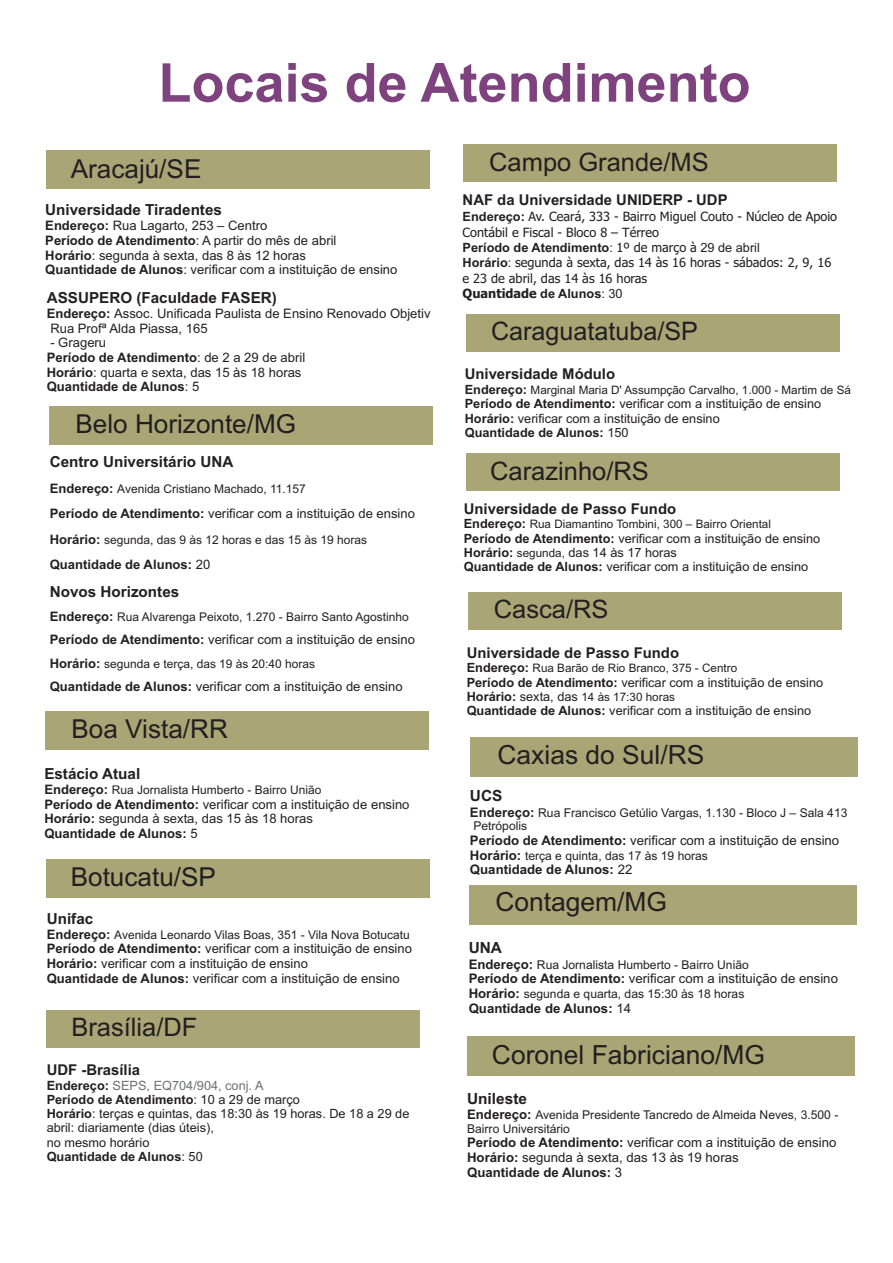
<style>
.page{position:relative;width:893px;height:1263px;background:#fff}
.page>*{position:absolute;margin:0;border:0;box-sizing:border-box;transform-origin:0 0}
.t1{font:700 54px "Arial";color:#7e437e}
.t2{font:26.4px "Arial";color:#231f20}
.t3{font:26.1px "Arial";color:#231f20}
.t4{font:25.5px "Arial";color:#231f20}
.t5{font:700 15.45px "Arial";color:#231f20}
.t6{font:700 15.3px "Arial";color:#231f20}
.t7{font:700 14.85px "Arial";color:#231f20}
.t8{font:13.2px/14.7px "Arial";color:#231f20}
.t9{font:700 13.2px "Arial";color:#231f20}
.t10{font:13.05px/14.5px "Arial";color:#231f20}
.t11{font:700 13.05px "Arial";color:#231f20}
.t12{font:12.75px/14.2px "Arial";color:#231f20}
.t13{font:12.75px/15.5px "Tahoma";color:#231f20}
.t14{font:700 12.75px "Arial";color:#231f20}
.t15{font:12.15px/13.8px "Arial";color:#231f20}
.t16{font:12px "Arial";color:#231f20}
.t17{font:11.7px "Arial";color:#231f20}
.s1{font-weight:700}
.s2{font-weight:700;font-size:13.05px}
.s3{font-weight:400}
.s4{color:#6f7073}
.s5{font-family:"Arial";font-weight:700}
.s6{font-family:"Tahoma";font-weight:400}
.s7{font-family:"Arial"}
.s8{font-weight:700;font-size:12.75px}
.s9{font-size:11.7px}
.s10{font-size:12.75px}
.s11{font-weight:700;font-size:13.2px}
</style>
<div class="page">
<div style="left:46px;top:151px;width:383px;height:38px;background:#a9a575"></div>
<div style="left:50px;top:407px;width:383px;height:38px;background:#a9a575"></div>
<div style="left:46px;top:711px;width:383px;height:39px;background:#a9a575"></div>
<div style="left:46px;top:859px;width:383px;height:38px;background:#a9a575"></div>
<div style="left:46px;top:1010px;width:374px;height:37px;background:#a9a575"></div>
<div style="left:463px;top:144px;width:374px;height:38px;background:#a9a575"></div>
<div style="left:466px;top:314px;width:374px;height:38px;background:#a9a575"></div>
<div style="left:466px;top:453px;width:374px;height:38px;background:#a9a575"></div>
<div style="left:468px;top:592px;width:373px;height:38px;background:#a9a575"></div>
<div style="left:470px;top:886px;width:387px;height:39px;background:#a9a575"></div>
<div style="left:470px;top:737px;width:388px;height:39px;background:#a9a575"></div>
<div style="left:467px;top:1036px;width:387px;height:39px;background:#a9a575"></div>
<h1 class="t1" style="left:158px;top:62px;width:594px">Locais de Atendimento</h1>
<h3 class="t3" style="left:71px;top:159px;width:132px">Aracajú/SE</h3>
<p class="t6" style="left:45px;top:204px;width:178px">Universidade Tiradentes</p>
<p class="t10" style="left:45px;top:220px;width:354px"><span class="s1">Endereço:</span> Rua Lagarto, 253 – Centro<br><span class="s1">Período de Atendimento</span>: A partir do mês de abril<br><span class="s1">Horário</span>: segunda à sexta, das 8 às 12 horas<br><span class="s1">Quantidade de Alunos</span>: verificar com a instituição de ensino</p>
<p class="t6" style="left:47px;top:292px;width:232px">ASSUPERO (Faculdade FASER)</p>
<p class="t10" style="left:47px;top:308px;width:385px"><span class="s1">Endereço:</span> Assoc. Unificada Paulista de Ensino Renovado Objetiv<br>Rua Profª Alda Piassa, 165</p>
<p class="t10" style="left:47px;top:337px;width:260px">- Grageru<br><span class="s1">Período de Atendimento</span>: de 2 a 29 de abril<br><span class="s1">Horário</span>: quarta e sexta, das 15 às 18 horas<br><span class="s1">Quantidade de Alunos</span>: 5</p>
<h3 class="t3" style="left:76px;top:414px;width:222px">Belo Horizonte/MG</h3>
<p class="t6" style="left:50px;top:456px;width:185px">Centro Universitário UNA</p>
<p class="t16" style="left:50px;top:484px;width:258px"><span class="s2">Endereço:</span> Avenida Cristiano Machado, 11.157</p>
<p class="t10" style="left:50px;top:507px;width:367px"><span class="s1">Período de Atendimento:</span> verificar com a instituição de ensino</p>
<p class="t16" style="left:50px;top:535px;width:319px"><span class="s2">Horário:</span> segunda, das 9 às 12 horas e das 15 às 19 horas</p>
<p class="t11" style="left:50px;top:560px;width:162px">Quantidade de Alunos: <span class="s3">20</span></p>
<p class="t6" style="left:50px;top:586px;width:131px">Novos Horizontes</p>
<p class="t16" style="left:50px;top:612px;width:360px"><span class="s2">Endereço:</span> Rua Alvarenga Peixoto, 1.270 - Bairro Santo Agostinho</p>
<p class="t10" style="left:50px;top:634px;width:367px"><span class="s1">Período de Atendimento:</span> verificar com a instituição de ensino</p>
<p class="t16" style="left:50px;top:659px;width:267px"><span class="s2">Horário:</span> segunda e terça, das 19 às 20:40 horas</p>
<p class="t10" style="left:50px;top:681px;width:354px"><span class="s1">Quantidade de Alunos:</span> verificar com a instituição de ensino</p>
<h3 class="t3" style="left:72px;top:719px;width:158px">Boa Vista/RR</h3>
<p class="t6" style="left:44px;top:768px;width:97px">Estácio Atual</p>
<p class="t16" style="left:44px;top:785px;width:279px"><span class="s2">Endereço:</span> Rua Jornalista Humberto - Bairro União</p>
<p class="t10" style="left:44px;top:798px;width:367px"><span class="s1">Período de Atendimento:</span> verificar com a instituição de ensino<br><span class="s1">Horário:</span> segunda à sexta, das 15 às 18 horas<br><span class="s1">Quantidade de Alunos:</span> 5</p>
<h3 class="t3" style="left:71px;top:867px;width:147px">Botucatu/SP</h3>
<p class="t6" style="left:47px;top:912px;width:48px">Unifac</p>
<p class="t16" style="left:47px;top:930px;width:364px"><span class="s2">Endereço:</span> Avenida Leonardo Vilas Boas, 351 - Vila Nova Botucatu</p>
<p class="t10" style="left:47px;top:943px;width:367px"><span class="s1">Período de Atendimento:</span> verificar com a instituição de ensino<br><span class="s1">Horário:</span> verificar com a instituição de ensino<br><span class="s1">Quantidade de Alunos:</span> verificar com a instituição de ensino</p>
<h3 class="t4" style="left:71px;top:1017px;width:128px">Brasília/DF</h3>
<p class="t7" style="left:47px;top:1064px;width:95px">UDF -Brasília</p>
<p class="t12" style="left:47px;top:1079px;width:364px"><span class="s1">Endereço:</span> <span class="s4">SEPS, EQ704/904, conj. A<br></span><span class="s1">Período de Atendimento</span>: 10 a 29 de março<br><span class="s1">Horário</span>: terças e quintas, das 18:30 às 19 horas. De 18 a 29 de abril: diariamente (dias úteis),<br>no mesmo horário<br><span class="s1">Quantidade de Alunos</span>: 50</p>
<h3 class="t4" style="left:489px;top:152px;width:221px">Campo Grande/MS</h3>
<p class="t7" style="left:463px;top:194px;width:266px">NAF da Universidade UNIDERP - UDP</p>
<p class="t13" style="left:463px;top:210px;width:376px"><span class="s5">Endereço:</span> Av. Ceará, 333 - Bairro Miguel Couto - Núcleo de Apoio<br>Contábil e Fiscal - Bloco 8 – Térreo</p>
<p class="t14" style="left:463px;top:243px;width:299px">Período de Atendimento<span class="s3">:</span> <span class="s6">1º de março à</span> <span class="s3">29 de abril</span></p>
<p class="t13" style="left:463px;top:256px;width:370px"><span class="s5">Horário</span><span class="s7">:</span> segunda à sexta, das 14 às 16 horas - sábados: 2, 9, 16 e 23 de abril, das 14 às 16 horas<br><span class="s1">Quantidade</span> <span class="s5">de Alunos</span><span class="s7">: 30</span></p>
<h3 class="t4" style="left:491px;top:321px;width:208px">Caraguatatuba/SP</h3>
<p class="t7" style="left:465px;top:369px;width:152px">Universidade Módulo</p>
<p class="t17" style="left:465px;top:386px;width:388px"><span class="s8">Endereço:</span> Marginal Maria D' Assumpção Carvalho, 1.000 - Martim de Sá</p>
<p class="t12" style="left:465px;top:398px;width:358px"><span class="s1">Período de Atendimento:</span> verificar com a instituição de ensino<br><span class="s1">Horário:</span> verificar com a instituição de ensino<br><span class="s1">Quantidade de Alunos:</span> 150</p>
<h3 class="t4" style="left:490px;top:461px;width:160px">Carazinho/RS</h3>
<p class="t7" style="left:464px;top:503px;width:214px">Universidade de Passo Fundo</p>
<p class="t17" style="left:464px;top:520px;width:309px"><span class="s8">Endereço:</span> Rua Diamantino Tombini, 300 – Bairro Oriental</p>
<p class="t12" style="left:464px;top:532px;width:358px"><span class="s1">Período de Atendimento:</span> verificar com a instituição de ensino<br><span class="s1">Horário:</span> <span class="s9">segunda,</span> das 14 às 17 horas<br><span class="s1">Quantidade de Alunos:</span> verificar com a instituição de ensino</p>
<h3 class="t4" style="left:494px;top:600px;width:116px">Casca/RS</h3>
<p class="t7" style="left:467px;top:647px;width:214px">Universidade de Passo Fundo</p>
<p class="t17" style="left:467px;top:664px;width:272px"><span class="s8">Endereço:</span> Rua Barão de Rio Branco, 375 - Centro</p>
<p class="t12" style="left:467px;top:676px;width:358px"><span class="s1">Período de Atendimento:</span> verificar com a instituição de ensino</p>
<p class="t17" style="left:467px;top:692px;width:210px"><span class="s8">Horário:</span> <span class="s10">sexta, das</span> 14 às 17:30 horas</p>
<p class="t12" style="left:467px;top:705px;width:346px"><span class="s1">Quantidade de Alunos:</span> verificar com a instituição de ensino</p>
<h2 class="t2" style="left:497px;top:745px;width:208px">Caxias do Sul/RS</h2>
<p class="t5" style="left:470px;top:790px;width:34px">UCS</p>
<p class="t15" style="left:470px;top:807px;width:379px"><span class="s11">Endereço:</span> Rua Francisco Getúlio Vargas, 1.130 - Bloco J – Sala 413<br>Petrópolis</p>
<p class="t8" style="left:470px;top:834px;width:371px"><span class="s1">Período de Atendimento:</span> verificar com a instituição de ensino</p>
<p class="t15" style="left:470px;top:850px;width:240px"><span class="s11">Horário:</span> terça e quinta, das 17 às 19 horas</p>
<p class="t9" style="left:470px;top:865px;width:164px">Quantidade de Alunos: <span class="s3">22</span></p>
<h2 class="t2" style="left:495px;top:892px;width:173px">Contagem/MG</h2>
<p class="t5" style="left:469px;top:942px;width:35px">UNA</p>
<p class="t15" style="left:469px;top:959px;width:282px"><span class="s11">Endereço:</span> Rua Jornalista Humberto - Bairro União</p>
<p class="t8" style="left:469px;top:973px;width:371px"><span class="s1">Período de Atendimento:</span> verificar com a instituição de ensino</p>
<p class="t15" style="left:469px;top:988px;width:277px"><span class="s11">Horário:</span> segunda e quarta, das 15:30 às 18 horas</p>
<p class="t9" style="left:469px;top:1003px;width:164px">Quantidade de Alunos: <span class="s3">14</span></p>
<h2 class="t2" style="left:492px;top:1045px;width:274px">Coronel Fabriciano/MG</h2>
<p class="t5" style="left:467px;top:1092px;width:61px">Unileste</p>
<p class="t15" style="left:467px;top:1109px;width:373px"><span class="s11">Endereço:</span> Avenida Presidente Tancredo de Almeida Neves, 3.500 -<br>Bairro Universitário</p>
<p class="t8" style="left:467px;top:1136px;width:371px"><span class="s1">Período de Atendimento:</span> verificar com a instituição de ensino<br><span class="s1">Horário:</span> segunda à sexta, das 13 às 19 horas<br><span class="s1">Quantidade de Alunos:</span> 3</p>
</div>
